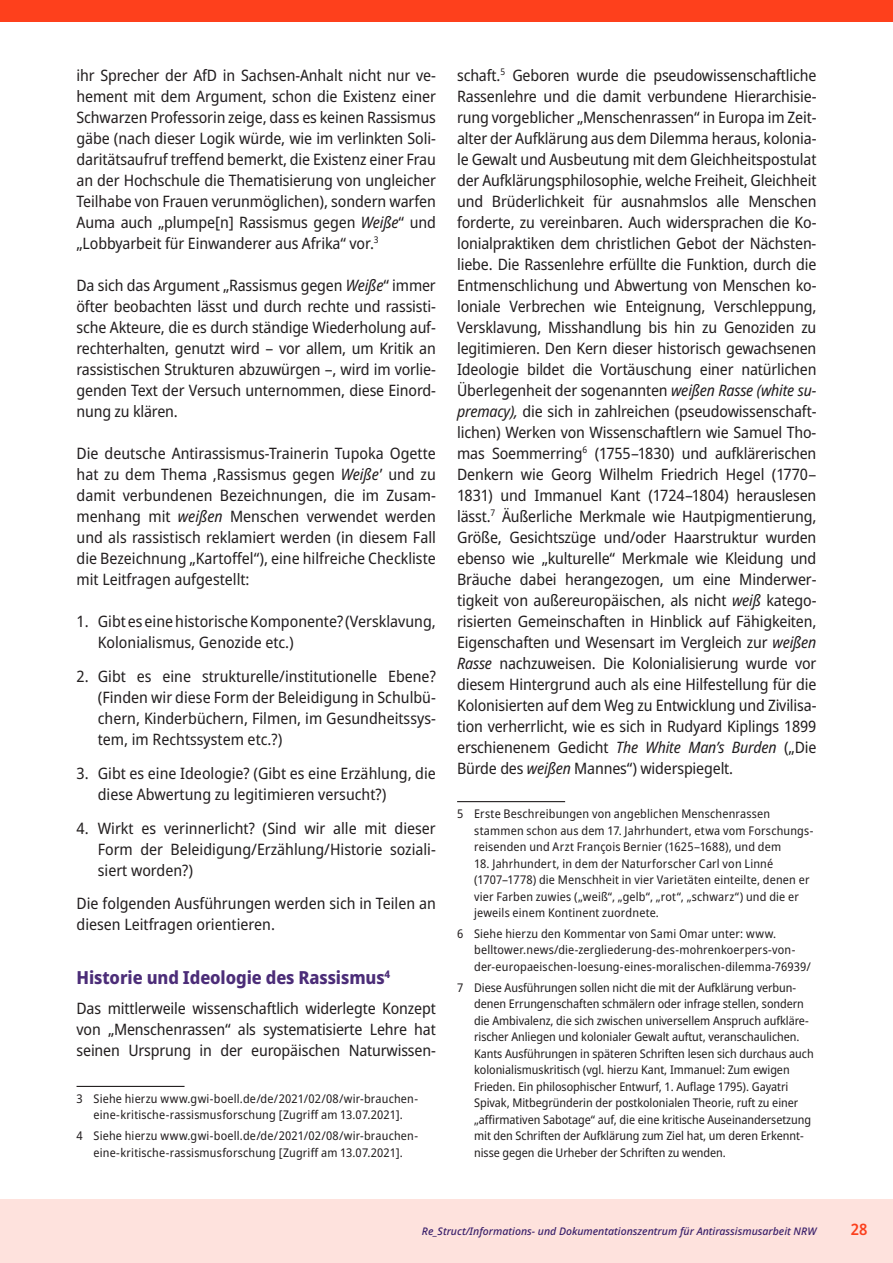
<style>
.page{position:relative;width:893px;height:1263px;background:#fff}
.page>*{position:absolute;margin:0;border:0;box-sizing:border-box;transform-origin:0 0}
.t1{font:800 semi-condensed 18px "Noto Sans";letter-spacing:-.005em;color:#4c2d78}
.t2{font:semi-condensed 15.75px/21px "Noto Sans";color:#231f20;text-align:justify}
.t3{font:600 semi-condensed 15.75px "Noto Sans";color:#fb401d}
.t4{font:semi-condensed 12px/16.5px "Noto Sans";color:#231f20}
.t5{font:italic 500 10.5px "Noto Sans";color:#391f6a}
.s1{font-style:italic}
</style>
<div class="page">
<div style="left:0;top:1199px;width:893px;height:64px;background:#fee2dd"></div>
<div style="left:0;top:0;width:893px;height:21px;background:#fe401c"></div>
<hr style="left:77px;top:1086px;width:108px;height:1px;background:#231f20">
<hr style="left:457px;top:801px;width:108px;height:1px;background:#231f20">
<p class="t2" style="left:77px;top:65px;width:361px">ihr Sprecher der AfD in Sachsen-Anhalt nicht nur ve&shy;hement mit dem Argument, schon die Existenz einer Schwarzen Professorin zeige, dass es keinen Rassismus gäbe (nach dieser Logik würde, wie im verlinkten Soli&shy;daritätsaufruf treffend bemerkt, die Existenz einer Frau an der Hochschule die Thematisierung von ungleicher Teilhabe von Frauen verunmöglichen), sondern warfen Auma auch „plumpe[n] Rassismus gegen <span class="s1">Weiße</span>“ und „Lobbyarbeit für Einwanderer aus Afrika“ vor.<sup>3</sup></p>
<p class="t2" style="left:77px;top:275px;width:361px">Da sich das Argument „Rassismus gegen <span class="s1">Weiße</span>“ immer öfter beobachten lässt und durch rechte und rassisti&shy;sche Akteure, die es durch ständige Wiederholung auf&shy;rechterhalten, genutzt wird – vor allem, um Kritik an rassistischen Strukturen abzuwürgen –, wird im vorlie&shy;genden Text der Versuch unternommen, diese Einord&shy;nung zu klären.</p>
<p class="t2" style="left:77px;top:443px;width:361px">Die deutsche Antirassismus-Trainerin Tupoka Ogette hat zu dem Thema ,Rassismus gegen <span class="s1">Weiße</span>ʼ und zu damit verbundenen Bezeichnungen, die im Zusam&shy;menhang mit <span class="s1">weißen</span> Menschen verwendet werden und als rassistisch reklamiert werden (in diesem Fall die Bezeichnung „Kartoffel“), eine hilfreiche Checkliste mit Leitfragen aufgestellt:</p>
<p class="t2" style="left:98px;top:612px;width:340px;text-indent:-21px">1. Gibt es eine historische Komponente? (Versklavung,<br>Kolonialismus, Genozide etc.)</p>
<p class="t2" style="left:98px;top:666px;width:340px;text-indent:-21px">2. Gibt es eine strukturelle/institutionelle Ebene? (Finden wir diese Form der Beleidigung in Schulbü&shy;chern, Kinderbüchern, Filmen, im Gesundheitssys&shy;tem, im Rechtssystem etc.?)</p>
<p class="t2" style="left:98px;top:763px;width:340px;text-indent:-21px">3. Gibt es eine Ideologie? (Gibt es eine Erzählung, die diese Abwertung zu legitimieren versucht?)</p>
<p class="t2" style="left:98px;top:818px;width:340px;text-indent:-21px">4. Wirkt es verinnerlicht? (Sind wir alle mit dieser Form der Beleidigung/Erzählung/Historie soziali&shy;siert worden?)</p>
<p class="t2" style="left:77px;top:893px;width:361px">Die folgenden Ausführungen werden sich in Teilen an diesen Leitfragen orientieren.</p>
<p class="t1" style="left:77px;top:964px;width:315px">Historie und Ideologie des Rassismus<sup>4</sup></p>
<p class="t2" style="left:77px;top:998px;width:361px">Das mittlerweile wissenschaftlich widerlegte Konzept von „Menschenrassen“ als systematisierte Lehre hat seinen Ursprung in der europäischen Naturwissen-</p>
<p class="t4" style="left:77px;top:1090px;width:342px;text-align:center">3 Siehe hierzu www.gwi-boell.de/de/2021/02/08/wir-brauchen&shy;eine-kritische-rassismusforschung [Zugriff am 13.07.2021].</p>
<p class="t4" style="left:77px;top:1128px;width:342px;text-align:center">4 Siehe hierzu www.gwi-boell.de/de/2021/02/08/wir-brauchen&shy;eine-kritische-rassismusforschung [Zugriff am 13.07.2021].</p>
<p class="t2" style="left:457px;top:65px;width:361px">schaft.<sup>5</sup> Geboren wurde die pseudowissenschaftliche Rassenlehre und die damit verbundene Hierarchisie&shy;rung vorgeblicher „Menschenrassen“ in Europa im Zeit&shy;alter der Aufklärung aus dem Dilemma heraus, kolonia&shy;le Gewalt und Ausbeutung mit dem Gleichheitspostulat der Aufklärungsphilosophie, welche Freiheit, Gleichheit und Brüderlichkeit für ausnahmslos alle Menschen forderte, zu vereinbaren. Auch widersprachen die Ko&shy;lonialpraktiken dem christlichen Gebot der Nächsten&shy;liebe. Die Rassenlehre erfüllte die Funktion, durch die Entmenschlichung und Abwertung von Menschen ko&shy;loniale Verbrechen wie Enteignung, Verschleppung, Versklavung, Misshandlung bis hin zu Genoziden zu legitimieren. Den Kern dieser historisch gewachsenen Ideologie bildet die Vortäuschung einer natürlichen Überlegenheit der sogenannten <span class="s1">weißen Rasse (white su&shy;premacy),</span> die sich in zahlreichen (pseudowissenschaft&shy;lichen) Werken von Wissenschaftlern wie Samuel Tho&shy;mas Soemmerring<sup>6</sup> (1755–1830) und aufklärerischen Denkern wie Georg Wilhelm Friedrich Hegel (1770– 1831) und Immanuel Kant (1724–1804) herauslesen lässt.<sup>7</sup> Äußerliche Merkmale wie Hautpigmentierung, Größe, Gesichtszüge und/oder Haarstruktur wurden ebenso wie „kulturelle“ Merkmale wie Kleidung und Bräuche dabei herangezogen, um eine Minderwer&shy;tigkeit von außereuropäischen, als nicht <span class="s1">weiß</span> katego&shy;risierten Gemeinschaften in Hinblick auf Fähigkeiten, Eigenschaften und Wesensart im Vergleich zur <span class="s1">weißen Rasse</span> nachzuweisen. Die Kolonialisierung wurde vor diesem Hintergrund auch als eine Hilfestellung für die Kolonisierten auf dem Weg zu Entwicklung und Zivilisa&shy;tion verherrlicht, wie es sich in Rudyard Kiplings 1899 erschienenem Gedicht <span class="s1">The White Man’s Burden</span> („Die Bürde des <span class="s1">weißen</span> Mannes“) widerspiegelt.</p>
<p class="t4" style="left:474px;top:806px;width:340px;text-indent:-17px">5 Erste Beschreibungen von angeblichen Menschenrassen stammen schon aus dem 17. Jahrhundert, etwa vom Forschungs&shy;reisenden und Arzt François Bernier (1625–1688), und dem</p>
<p class="t4" style="left:474px;top:855px;width:337px">18. Jahrhundert, in dem der Naturforscher Carl von Linné (1707–1778) die Menschheit in vier Varietäten einteilte, denen er vier Farben zuwies („weiß“, „gelb“, „rot“, „schwarz“) und die er jeweils einem Kontinent zuordnete.</p>
<p class="t4" style="left:474px;top:925px;width:338px;text-indent:-17px">6 Siehe hierzu den Kommentar von Sami Omar unter: www. belltower.news/die-zergliederung-des-mohrenkoerpers-von&shy;der-europaeischen-loesung-eines-moralischen-dilemma-76939/</p>
<p class="t4" style="left:474px;top:979px;width:341px;text-indent:-17px">7 Diese Ausführungen sollen nicht die mit der Aufklärung verbun&shy;denen Errungenschaften schmälern oder infrage stellen, sondern die Ambivalenz, die sich zwischen universellem Anspruch aufkläre&shy;rischer Anliegen und kolonialer Gewalt auftut, veranschaulichen.<br>Kants Ausführungen in späteren Schriften lesen sich durchaus auch kolonialismuskritisch (vgl. hierzu Kant, Immanuel: Zum ewigen Frieden. Ein philosophischer Entwurf, 1. Auflage 1795). Gayatri Spivak, Mitbegründerin der postkolonialen Theorie, ruft zu einer „affirmativen Sabotage“ auf, die eine kritische Auseinandersetzung mit den Schriften der Aufklärung zum Ziel hat, um deren Erkennt&shy;nisse gegen die Urheber der Schriften zu wenden.</p>
<p class="t5" style="left:422px;top:1224px;width:396px">Re_Struct/Informations- und Dokumentationszentrum für Antirassismusarbeit NRW</p>
<p class="t3" style="left:851px;top:1218px;width:18px">28</p>
</div>
